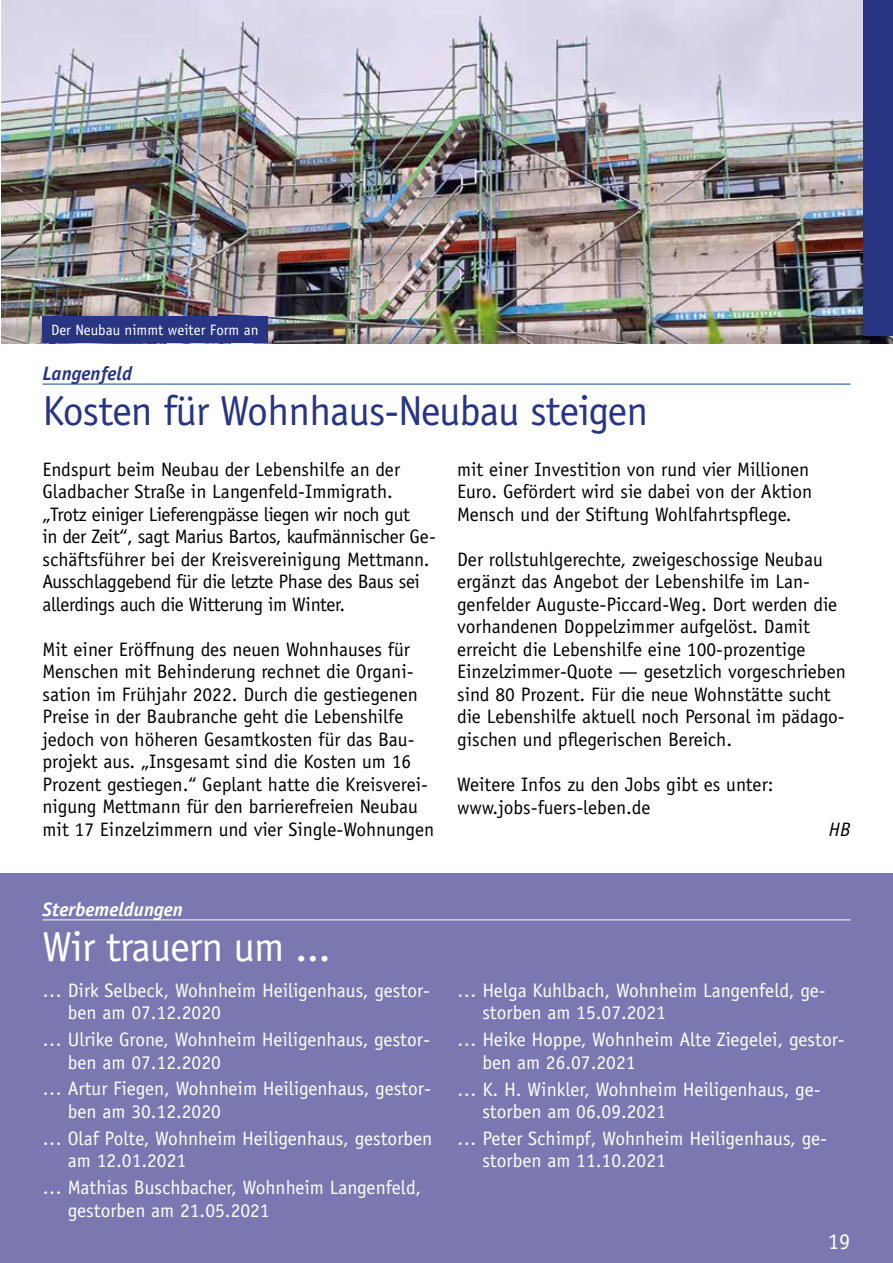
<style>
.page{position:relative;width:893px;height:1263px;background:#fff}
.page>*{position:absolute;margin:0;border:0;box-sizing:border-box;transform-origin:0 0}
.t1{font:42px "Officina Sans";letter-spacing:-.02em;color:#283583}
.t2{font:42px "Officina Sans";letter-spacing:-.02em;color:#fff}
.t3{font:22.5px "Officina Sans";color:#fff}
.t4{font:19.5px/22.5px "Officina Sans";color:#000}
.t5{font:19.5px/22.5px "Officina Sans";color:#fff}
.t6{font:19.5px/22.5px "Officina Sans";letter-spacing:-.02em;color:#000}
.t7{font:italic 700 19.5px "Officina Sans";color:#fff}
.t8{font:italic 700 19.5px "Officina Sans";color:#283583}
.t9{font:italic 19.5px "Officina Sans";color:#000}
.t10{font:15px "Officina Sans";color:#fff}
</style>
<div class="page">
<div style="left:0;top:874px;width:893px;height:389px;background:#7b78b1"></div>
<img style="left:1px;top:0;width:892px;height:343px">
<div style="left:863px;top:0;width:30px;height:336px;background:#283583"></div>
<hr style="left:43px;top:384px;width:807px;height:1px;background:#134395">
<hr style="left:43px;top:919px;width:807px;height:1px;background:#fff">
<div style="left:43px;top:316px;width:225px;height:27px;background:#283583"></div>
<p class="t10" style="left:51px;top:321px;width:209px">Der Neubau nimmt weiter Form an</p>
<p class="t8" style="left:43px;top:362px;width:91px">Langenfeld</p>
<h1 class="t1" style="left:43px;top:386px;width:607px">Kosten für Wohnhaus-Neubau steigen</h1>
<p class="t6" style="left:43px;top:458px;width:395px">Endspurt beim Neubau der Lebenshilfe an der Gladbacher Straße in Langenfeld-Immigrath. „Trotz einiger Lieferengpässe liegen wir noch gut<br>in der Zeit“, sagt Marius Bartos, kaufmännischer Ge&shy;schäftsführer bei der Kreisvereinigung Mettmann.<br>Ausschlaggebend für die letzte Phase des Baus sei allerdings auch die Witterung im Winter.</p>
<p class="t4" style="left:43px;top:638px;width:393px">Mit einer Eröffnung des neuen Wohnhauses für Menschen mit Behinderung rechnet die Organi&shy;sation im Frühjahr 2022. Durch die gestiegenen Preise in der Baubranche geht die Lebenshilfe jedoch von höheren Gesamtkosten für das Bau&shy;projekt aus. „Insgesamt sind die Kosten um 16<br>Prozent gestiegen.“ Geplant hatte die Kreisverei&shy;nigung Mettmann für den barrierefreien Neubau mit 17 Einzelzimmern und vier Single-Wohnungen</p>
<p class="t4" style="left:457px;top:458px;width:357px">mit einer Investition von rund vier Millionen<br>Euro. Gefördert wird sie dabei von der Aktion<br>Mensch und der Stiftung Wohlfahrtspflege.</p>
<p class="t4" style="left:457px;top:548px;width:390px">Der rollstuhlgerechte, zweigeschossige Neubau ergänzt das Angebot der Lebenshilfe im Lan&shy;genfelder Auguste-Piccard-Weg. Dort werden die vorhandenen Doppelzimmer aufgelöst. Damit erreicht die Lebenshilfe eine 100-prozentige Einzelzimmer-Quote — gesetzlich vorgeschrieben sind 80 Prozent. Für die neue Wohnstätte sucht die Lebenshilfe aktuell noch Personal im pädago&shy;gischen und pflegerischen Bereich.</p>
<p class="t4" style="left:457px;top:773px;width:318px">Weitere Infos zu den Jobs gibt es unter: www.jobs-fuers-leben.de</p>
<p class="t9" style="left:829px;top:818px;width:23px">HB</p>
<p class="t7" style="left:43px;top:898px;width:142px">Sterbemeldungen</p>
<h1 class="t2" style="left:43px;top:922px;width:290px">Wir trauern um ...</h1>
<p class="t5" style="left:68px;top:979px;width:364px;text-indent:-25px">… Dirk Selbeck, Wohnheim Heiligenhaus, gestor&shy;ben am 07.12.2020</p>
<p class="t5" style="left:68px;top:1028px;width:364px;text-indent:-25px">… Ulrike Grone, Wohnheim Heiligenhaus, gestor&shy;ben am 07.12.2020</p>
<p class="t5" style="left:68px;top:1078px;width:365px;text-indent:-25px">… Artur Fiegen, Wohnheim Heiligenhaus, gestor&shy;ben am 30.12.2020</p>
<p class="t5" style="left:68px;top:1127px;width:366px;text-indent:-25px">… Olaf Polte, Wohnheim Heiligenhaus, gestorben am 12.01.2021</p>
<p class="t5" style="left:68px;top:1176px;width:355px;text-indent:-25px">… Mathias Buschbacher, Wohnheim Langenfeld, gestorben am 21.05.2021</p>
<p class="t5" style="left:482px;top:979px;width:345px;text-indent:-25px">… Helga Kuhlbach, Wohnheim Langenfeld, ge&shy;storben am 15.07.2021</p>
<p class="t5" style="left:482px;top:1028px;width:364px;text-indent:-25px">… Heike Hoppe, Wohnheim Alte Ziegelei, gestor&shy;ben am 26.07.2021</p>
<p class="t5" style="left:482px;top:1078px;width:340px;text-indent:-25px">… K. H. Winkler, Wohnheim Heiligenhaus, ge&shy;storben am 06.09.2021</p>
<p class="t5" style="left:482px;top:1127px;width:346px;text-indent:-25px">… Peter Schimpf, Wohnheim Heiligenhaus, ge&shy;storben am 11.10.2021</p>
<p class="t3" style="left:828px;top:1228px;width:24px">19</p>
</div>
